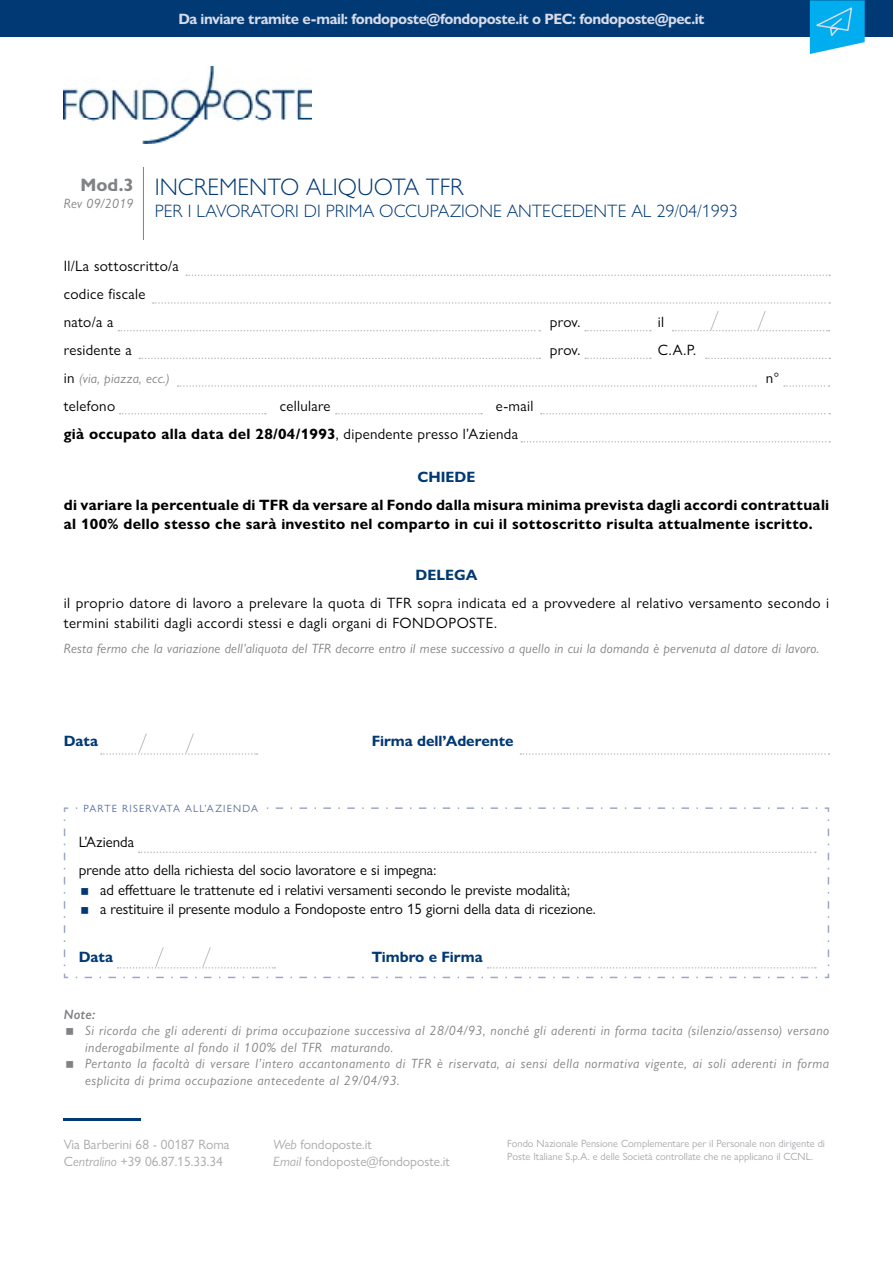
<style>
.page{position:relative;width:893px;height:1263px;background:#fff}
.page>*{position:absolute;margin:0;border:0;box-sizing:border-box;transform-origin:0 0}
.t1{font:300 24px "Gill Sans Nova";color:#003974}
.t2{font:300 18px "Gill Sans Nova";color:#003974}
.t3{font:700 18px "Gill Sans Nova";color:#808285}
.t4{font:15px/28px "Gill Sans Nova";letter-spacing:.015em;color:#000}
.t5{font:700 15px/19.5px "Gill Sans Nova";letter-spacing:.02em;color:#000}
.t6{font:700 15px "Gill Sans Nova";letter-spacing:-.03em;color:#d7dae9}
.t7{font:700 15px "Gill Sans Nova";color:#003974}
.t8{font:italic 13.5px/16.5px "Gill Sans Nova";letter-spacing:.04em;color:#808285}
.t9{font:italic 13.5px "Gill Sans Nova";letter-spacing:.02em;color:#808285}
.t10{font:13.5px/16.2px "Gill Sans Nova";color:#a7a9ac}
.t11{font:italic 600 13.5px "Gill Sans Nova";color:#808285}
.t12{font:10.5px/12.6px "Gill Sans Nova";color:#a7a9ac}
.t13{font:10.5px "Gill Sans Nova";letter-spacing:.11em;color:#586fa0}
.s1{font-style:normal;font-size:15px;color:#000}
.s2{font-weight:700}
.s3{font-style:italic}
</style>
<div class="page">
<div style="left:0;top:0;width:893px;height:36px;background:#003974"></div>
<hr style="left:64px;top:1118px;width:77px;height:3px;background:#003974">
<img style="left:64px;top:67px;width:248px;height:76px">
<hr style="left:143px;top:167px;width:1px;height:73px;background:#808285">
<svg style="left:63px;top:807px;width:767px;height:172px"></svg>
<div style="left:79px;top:804px;width:184px;height:15px;background:#fff"></div>
<svg style="left:810px;top:0;width:55px;height:54px;background:#29b8ef"></svg>
<svg style="left:186px;top:275px;width:644px;height:1px"></svg>
<svg style="left:153px;top:302px;width:677px;height:2px"></svg>
<svg style="left:120px;top:413px;width:146px;height:1px"></svg>
<svg style="left:336px;top:413px;width:146px;height:1px"></svg>
<svg style="left:541px;top:413px;width:289px;height:1px"></svg>
<svg style="left:521px;top:441px;width:309px;height:1px"></svg>
<svg style="left:520px;top:753px;width:309px;height:2px"></svg>
<svg style="left:488px;top:967px;width:328px;height:1px"></svg>
<svg style="left:139px;top:851px;width:677px;height:2px"></svg>
<svg style="left:178px;top:385px;width:578px;height:2px"></svg>
<svg style="left:784px;top:385px;width:45px;height:2px"></svg>
<svg style="left:101px;top:733px;width:157px;height:22px"></svg>
<svg style="left:118px;top:946px;width:157px;height:22px"></svg>
<svg style="left:118px;top:330px;width:422px;height:1px"></svg>
<svg style="left:585px;top:330px;width:66px;height:1px"></svg>
<svg style="left:673px;top:311px;width:156px;height:20px"></svg>
<svg style="left:139px;top:358px;width:401px;height:1px"></svg>
<svg style="left:585px;top:358px;width:66px;height:1px"></svg>
<svg style="left:706px;top:358px;width:124px;height:1px"></svg>
<svg style="left:81px;top:888px;width:7px;height:6px"></svg>
<svg style="left:81px;top:907px;width:7px;height:7px"></svg>
<p class="t6" style="left:178px;top:9px;width:528px">Da inviare tramite e-mail: fondoposte@fondoposte.it o PEC: fondoposte@pec.it</p>
<p class="t3" style="left:81px;top:174px;width:54px">Mod.3</p>
<p class="t9" style="left:64px;top:195px;width:71px">Rev 09/2019</p>
<h1 class="t1" style="left:155px;top:173px;width:311px">INCREMENTO ALIQUOTA TFR</h1>
<p class="t2" style="left:155px;top:200px;width:585px">PER I LAVORATORI DI PRIMA OCCUPAZIONE ANTECEDENTE AL 29/04/1993</p>
<p class="t4" style="left:64px;top:252px;width:117px">Il/La sottoscritto/a codice fiscale nato/a a</p>
<p class="t4" style="left:550px;top:308px;width:32px">prov.</p>
<p class="t4" style="left:658px;top:308px;width:8px">il</p>
<p class="t4" style="left:64px;top:336px;width:70px">residente a</p>
<p class="t4" style="left:550px;top:336px;width:32px">prov.</p>
<p class="t4" style="left:658px;top:336px;width:40px">C.A.P.</p>
<p class="t9" style="left:64px;top:370px;width:108px"><span class="s1">in</span> (via, piazza, ecc.)</p>
<p class="t4" style="left:766px;top:364px;width:15px">n°</p>
<p class="t4" style="left:64px;top:392px;width:53px">telefono</p>
<p class="t4" style="left:280px;top:392px;width:52px">cellulare</p>
<p class="t4" style="left:64px;top:392px;width:471px;text-indent:432px">e-mail <span class="s2">già occupato alla data del 28/04/1993</span>, dipendente presso l’Azienda</p>
<p class="t7" style="left:417px;top:467px;width:59px">CHIEDE</p>
<p class="t5" style="left:64px;top:495px;width:767px">di variare la percentuale di TFR da versare al Fondo dalla misura minima prevista dagli accordi contrattuali al 100% dello stesso che sarà investito nel comparto in cui il sottoscritto risulta attualmente iscritto.</p>
<p class="t7" style="left:416px;top:566px;width:63px">DELEGA</p>
<p class="t4" style="left:64px;top:593px;width:767px;line-height:19.5px">il proprio datore di lavoro a prelevare la quota di TFR sopra indicata ed a provvedere al relativo versamento secondo i termini stabiliti dagli accordi stessi e dagli organi di FONDOPOSTE.</p>
<p class="t9" style="left:64px;top:640px;width:757px">Resta fermo che la variazione dell’aliquota del TFR decorre entro il mese successivo a quello in cui la domanda è pervenuta al datore di lavoro.</p>
<p class="t7" style="left:64px;top:732px;width:36px">Data</p>
<p class="t13" style="left:84px;top:802px;width:176px">PARTE RISERVATA ALL’AZIENDA</p>
<p class="t7" style="left:372px;top:732px;width:143px">Firma dell’Aderente</p>
<p class="t4" style="left:79px;top:828px;width:359px">L’Azienda<br>prende atto della richiesta del socio lavoratore e si impegna:</p>
<p class="t4" style="left:100px;top:880px;width:497px;line-height:19.5px">ad effettuare le trattenute ed i relativi versamenti secondo le previste modalità;<br>a restituire il presente modulo a Fondoposte entro 15 giorni della data di ricezione.</p>
<p class="t7" style="left:79px;top:948px;width:36px">Data</p>
<p class="t7" style="left:372px;top:948px;width:112px">Timbro e Firma</p>
<p class="t11" style="left:64px;top:1006px;width:33px">Note:</p>
<p class="t8" style="left:85px;top:1022px;width:746px">Si ricorda che gli aderenti di prima occupazione successiva al 28/04/93, nonché gli aderenti in forma tacita (silenzio/assenso) versano inderogabilmente al fondo il 100% del TFR maturando.<br>Pertanto la facoltà di versare l’intero accantonamento di TFR è riservata, ai sensi della normativa vigente, ai soli aderenti in forma esplicita di prima occupazione antecedente al 29/04/93.</p>
<p class="t10" style="left:64px;top:1136px;width:167px">Via Barberini 68 - 00187 Roma<br>C<span class="s3">entralino +</span>39 06.87.15.33.34</p>
<p class="t10" style="left:273px;top:1136px;width:178px"><span class="s3">Web</span> fondoposte.it<br><span class="s3">Email</span> fondoposte@fondoposte.it</p>
<p class="t12" style="left:507px;top:1137px;width:319px">Fondo Nazionale Pensione Complementare per il Personale non dirigente di<br>Poste Italiane S.p.A. e delle Società controllate che ne applicano il CCNL.</p>
</div>
